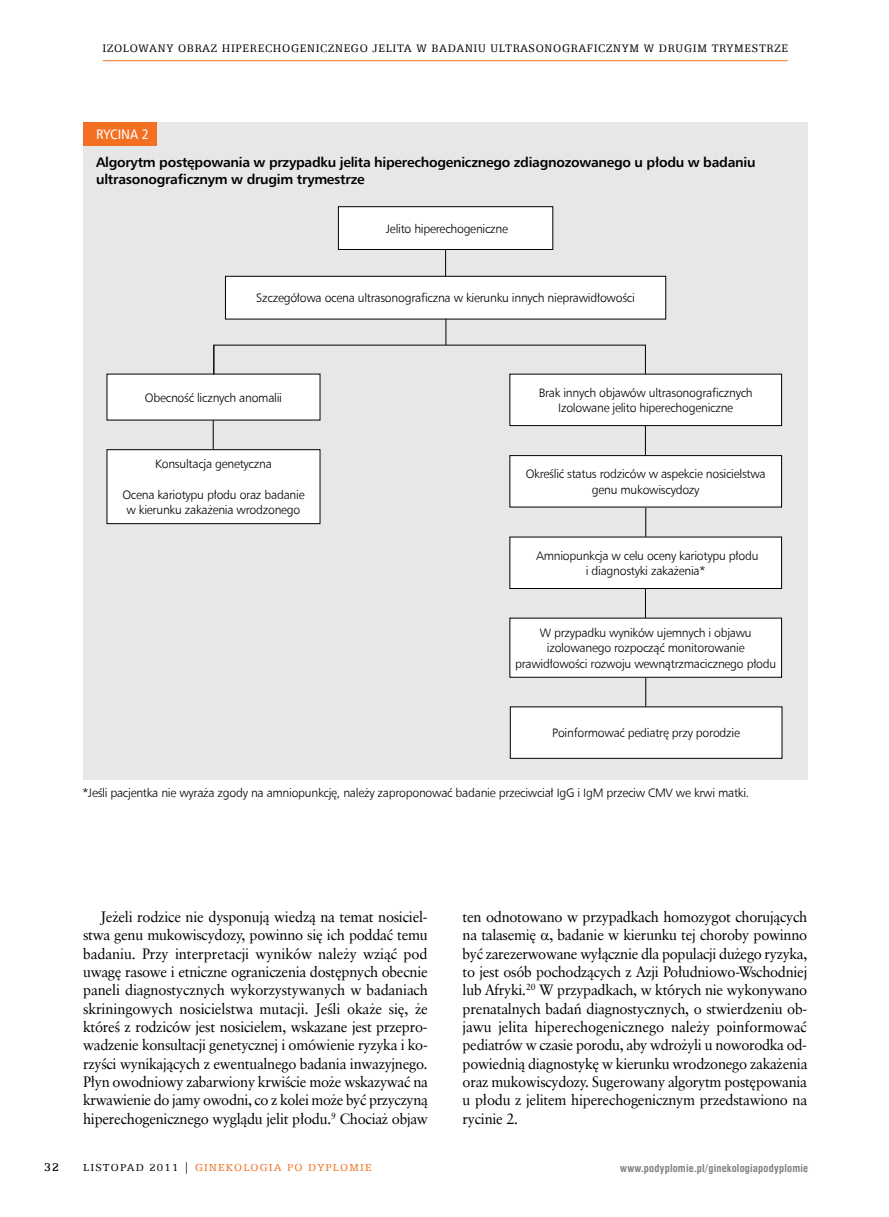
<style>
.page{position:relative;width:889px;height:1217px;background:#fff}
.page>*{position:absolute;margin:0;border:0;box-sizing:border-box;transform-origin:0 0}
.t1{font:15px/18.3px "Class Garmnd EU";letter-spacing:-.02em;color:#000;text-align:justify}
.t2{font:700 13.8px/16.8px "Humnst 777 EU";letter-spacing:-.02em;color:#000}
.t3{font:13.8px "Humnst 777 Cn EU";letter-spacing:-.005em;color:#fff;scale:1.07 1}
.t4{font:12.45px "Egyptian 505 Md EU";color:#000}
.t5{font:12.3px/15.3px "Humnst 777 Lt EU";letter-spacing:-.02em;color:#000;text-align:center}
.t6{font:12.3px "Egyptian 505 EU";letter-spacing:.06em;color:#000;scale:.95 1}
.t7{font:11.4px "Egyptian 505 EU";letter-spacing:.1em;color:#f36f21}
.t8{font:700 10.5px "Swis 721 Cn EU";letter-spacing:.02em;color:#808285}
.s1{color:#000}
</style>
<div class="page">
<hr style="left:103px;top:60px;width:684px;height:1px;background:#f36f21">
<div style="left:83px;top:122px;width:724px;height:657px;background:#e6e7e8"></div>
<div style="left:83px;top:122px;width:74px;height:24px;background:#f36f21"></div>
<div style="left:107px;top:374px;width:213px;height:46px;background:#fff"></div>
<div style="left:107px;top:449px;width:213px;height:74px;background:#fff"></div>
<div style="left:107px;top:449px;width:213px;height:75px;border:1px solid #000"></div>
<div style="left:338px;top:207px;width:215px;height:42px;background:#fff"></div>
<div style="left:338px;top:206px;width:215px;height:44px;border:1px solid #000"></div>
<div style="left:225px;top:276px;width:440px;height:43px;background:#fff"></div>
<div style="left:225px;top:276px;width:441px;height:43px;border:1px solid #000"></div>
<svg style="left:445px;top:250px;width:1px;height:26px"></svg>
<svg style="left:445px;top:319px;width:1px;height:26px"></svg>
<svg style="left:645px;top:426px;width:1px;height:29px"></svg>
<svg style="left:645px;top:507px;width:1px;height:29px"></svg>
<svg style="left:645px;top:588px;width:1px;height:29px"></svg>
<svg style="left:645px;top:345px;width:1px;height:29px"></svg>
<svg style="left:645px;top:677px;width:1px;height:29px"></svg>
<svg style="left:213px;top:346px;width:1px;height:28px"></svg>
<svg style="left:213px;top:420px;width:1px;height:29px"></svg>
<hr style="left:213px;top:345px;width:432px;height:1px;background:#000">
<div style="left:510px;top:374px;width:271px;height:51px;background:#fff"></div>
<div style="left:509px;top:374px;width:273px;height:52px;border:1px solid #000"></div>
<div style="left:510px;top:455px;width:271px;height:52px;background:#fff"></div>
<div style="left:509px;top:455px;width:273px;height:52px;border:1px solid #000"></div>
<div style="left:510px;top:537px;width:271px;height:51px;background:#fff"></div>
<div style="left:510px;top:618px;width:271px;height:59px;background:#fff"></div>
<div style="left:510px;top:706px;width:272px;height:52px;background:#fff"></div>
<p class="t6" style="left:102px;top:41px;width:723px">IZOLOWANY OBRAZ HIPERECHOGENICZNEGO JELITA W BADANIU ULTRASONOGRAFICZNYM W DRUGIM TRYMESTRZE</p>
<p class="t3" style="left:96px;top:126px;width:51px">RYCINA 2</p>
<p class="t2" style="left:96px;top:154px;width:661px">Algorytm postępowania w przypadku jelita hiperechogenicznego zdiagnozowanego u płodu w badaniu ultrasonograficznym w drugim trymestrze</p>
<p class="t5" style="left:386px;top:220px;width:123px">Jelito hiperechogeniczne</p>
<p class="t5" style="left:256px;top:290px;width:380px">Szczegółowa ocena ultrasonograficzna w kierunku innych nieprawidłowości</p>
<p class="t5" style="left:145px;top:389px;width:139px">Obecność licznych anomalii</p>
<p class="t5" style="left:155px;top:456px;width:118px">Konsultacja genetyczna</p>
<p class="t5" style="left:122px;top:486px;width:184px">Ocena kariotypu płodu oraz badanie w kierunku zakażenia wrodzonego</p>
<p class="t5" style="left:538px;top:384px;width:215px">Brak innych objawów ultrasonograficznych<br>Izolowane jelito hiperechogeniczne</p>
<p class="t5" style="left:526px;top:466px;width:241px">Określić status rodziców w aspekcie nosicielstwa genu mukowiscydozy</p>
<p class="t5" style="left:536px;top:547px;width:224px">Amniopunkcja w celu oceny kariotypu płodu i diagnostyki zakażenia*</p>
<p class="t5" style="left:515px;top:624px;width:263px">W przypadku wyników ujemnych i objawu izolowanego rozpocząć monitorowanie prawidłowości rozwoju wewnątrzmacicznego płodu</p>
<p class="t5" style="left:552px;top:725px;width:189px">Poinformować pediatrę przy porodzie</p>
<p class="t5" style="left:82px;top:785px;width:668px">*Jeśli pacjentka nie wyraża zgody na amniopunkcję, należy zaproponować badanie przeciwciał IgG i IgM przeciw CMV we krwi matki.</p>
<p class="t1" style="left:83px;top:907px;width:346px;text-indent:17px">Jeżeli rodzice nie dysponują wiedzą na temat nosiciel&shy;stwa genu mukowiscydozy, powinno się ich poddać temu badaniu. Przy interpretacji wyników należy wziąć pod uwagę rasowe i etniczne ograniczenia dostępnych obecnie paneli diagnostycznych wykorzystywanych w badaniach skriningowych nosicielstwa mutacji. Jeśli okaże się, że któreś z rodziców jest nosicielem, wskazane jest przepro&shy;wadzenie konsultacji genetycznej i omówienie ryzyka i ko&shy;rzyści wynikających z ewentualnego badania inwazyjnego.<br>Płyn owodniowy zabarwiony krwiście może wskazywać na krwawienie do jamy owodni, co z kolei może być przyczyną hiperechogenicznego wyglądu jelit płodu.<sup>9</sup> Chociaż objaw</p>
<p class="t1" style="left:462px;top:907px;width:346px">ten odnotowano w przypadkach homozygot chorujących na talasemię , badanie w kierunku tej choroby powinno być zarezerwowane wyłącznie dla populacji dużego ryzyka, to jest osób pochodzących z Azji Południowo-Wschodniej lub Afryki.<sup>20</sup> W przypadkach, w których nie wykonywano prenatalnych badań diagnostycznych, o stwierdzeniu ob&shy;jawu jelita hiperechogenicznego należy poinformować pediatrów w czasie porodu, aby wdrożyli u noworodka od&shy;powiednią diagnostykę w kierunku wrodzonego zakażenia oraz mukowiscydozy. Sugerowany algorytm postępowania u płodu z jelitem hiperechogenicznym przedstawiono na rycinie 2.</p>
<p class="t4" style="left:44px;top:1159px;width:17px">32</p>
<p class="t7" style="left:83px;top:1160px;width:290px"><span class="s1">LISTOPAD 2011 |</span> GINEKOLOGIA PO DYPLOMIE</p>
<p class="t8" style="left:620px;top:1161px;width:189px">www.podyplomie.pl/ginekologiapodyplomie</p>
</div>
